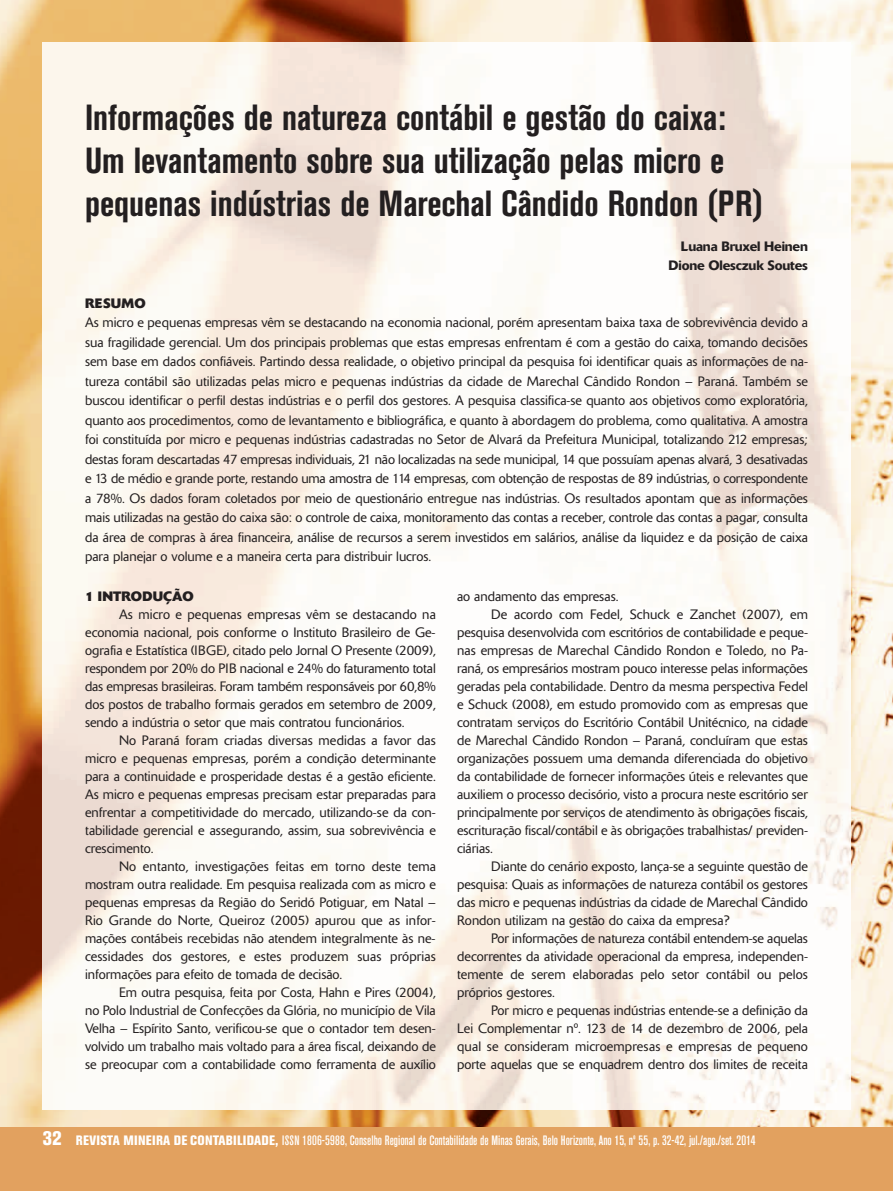
<style>
.page{position:relative;width:893px;height:1191px;background:#fff}
.page>*{position:absolute;margin:0;border:0;box-sizing:border-box;transform-origin:0 0}
.t1{font:700 condensed 36px/43.2px "Akzidenz Grotesk BE";color:#231f20}
.t2{font:300 13.5px/18px "Delta";color:#231f20;text-align:justify}
.t3{font:500 condensed 13.5px "Akzidenz Grotesk BE";color:#fff}
.t4{font:500 13.5px/19.5px "Delta";letter-spacing:-.01em;color:#231f20;text-align:right}
.t5{font:700 13.5px "Delta";letter-spacing:.01em;color:#231f20}
.s1{font-weight:800;font-size:19.5px}
.s2{font-weight:800}
</style>
<div class="page">
<img style="left:0;top:0;width:893px;height:1127px">
<div style="left:0;top:1127px;width:893px;height:64px;background:#e2a15f"></div>
<img style="left:43px;top:43px;width:807px;height:1066px">
<h1 class="t1" style="left:85px;top:99px;width:679px">Informações de natureza contábil e gestão do caixa:<br>Um levantamento sobre sua utilização pelas micro e pequenas indústrias de Marechal Cândido Rondon (PR)</h1>
<p class="t4" style="left:668px;top:238px;width:141px">Luana Bruxel Heinen<br>Dione Olesczuk Soutes</p>
<p class="t5" style="left:85px;top:298px;width:62px">RESUMO</p>
<p class="t2" style="left:85px;top:314px;width:724px;line-height:19.5px">As micro e pequenas empresas vêm se destacando na economia nacional, porém apresentam baixa taxa de sobrevivência devido a sua fragilidade gerencial. Um dos principais problemas que estas empresas enfrentam é com a gestão do caixa, tomando decisões sem base em dados confiáveis. Partindo dessa realidade, o objetivo principal da pesquisa foi identificar quais as informações de na&shy;tureza contábil são utilizadas pelas micro e pequenas indústrias da cidade de Marechal Cândido Rondon – Paraná. Também se buscou identificar o perfil destas indústrias e o perfil dos gestores. A pesquisa classifica-se quanto aos objetivos como exploratória, quanto aos procedimentos, como de levantamento e bibliográfica, e quanto à abordagem do problema, como qualitativa. A amostra foi constituída por micro e pequenas indústrias cadastradas no Setor de Alvará da Prefeitura Municipal, totalizando 212 empresas; destas foram descartadas 47 empresas individuais, 21 não localizadas na sede municipal, 14 que possuíam apenas alvará, 3 desativadas e 13 de médio e grande porte, restando uma amostra de 114 empresas, com obtenção de respostas de 89 indústrias, o correspondente a 78%. Os dados foram coletados por meio de questionário entregue nas indústrias. Os resultados apontam que as informações mais utilizadas na gestão do caixa são: o controle de caixa, monitoramento das contas a receber, controle das contas a pagar, consulta da área de compras à área financeira, análise de recursos a serem investidos em salários, análise da liquidez e da posição de caixa para planejar o volume e a maneira certa para distribuir lucros.</p>
<p class="t5" style="left:85px;top:591px;width:110px">1 INTRODUÇÃO</p>
<p class="t2" style="left:85px;top:607px;width:352px;text-indent:34px">As micro e pequenas empresas vêm se destacando na economia nacional, pois conforme o Instituto Brasileiro de Ge&shy;ografia e Estatística (IBGE), citado pelo Jornal O Presente (2009), respondem por 20% do PIB nacional e 24% do faturamento total das empresas brasileiras. Foram também responsáveis por 60,8% dos postos de trabalho formais gerados em setembro de 2009, sendo a indústria o setor que mais contratou funcionários.</p>
<p class="t2" style="left:85px;top:733px;width:352px;text-indent:34px">No Paraná foram criadas diversas medidas a favor das micro e pequenas empresas, porém a condição determinante para a continuidade e prosperidade destas é a gestão eficiente.<br>As micro e pequenas empresas precisam estar preparadas para enfrentar a competitividade do mercado, utilizando-se da con&shy;tabilidade gerencial e assegurando, assim, sua sobrevivência e crescimento.</p>
<p class="t2" style="left:85px;top:859px;width:352px;text-indent:34px">No entanto, investigações feitas em torno deste tema mostram outra realidade. Em pesquisa realizada com as micro e pequenas empresas da Região do Seridó Potiguar, em Natal – Rio Grande do Norte, Queiroz (2005) apurou que as infor&shy;mações contábeis recebidas não atendem integralmente às ne&shy;cessidades dos gestores, e estes produzem suas próprias informações para efeito de tomada de decisão.</p>
<p class="t2" style="left:85px;top:985px;width:352px;text-indent:34px">Em outra pesquisa, feita por Costa, Hahn e Pires (2004), no Polo Industrial de Confecções da Glória, no município de Vila Velha – Espírito Santo, verificou-se que o contador tem desen&shy;volvido um trabalho mais voltado para a área fiscal, deixando de se preocupar com a contabilidade como ferramenta de auxílio</p>
<p class="t2" style="left:457px;top:589px;width:163px">ao andamento das empresas.</p>
<p class="t2" style="left:491px;top:607px;width:318px">De acordo com Fedel, Schuck e Zanchet (2007), em</p>
<p class="t2" style="left:457px;top:625px;width:352px">pesquisa desenvolvida com escritórios de contabilidade e peque-</p>
<p class="t2" style="left:457px;top:643px;width:352px">nas empresas de Marechal Cândido Rondon e Toledo, no Pa-</p>
<p class="t2" style="left:457px;top:661px;width:352px">raná, os empresários mostram pouco interesse pelas informações</p>
<p class="t2" style="left:457px;top:679px;width:352px">geradas pela contabilidade. Dentro da mesma perspectiva Fedel</p>
<p class="t2" style="left:457px;top:697px;width:352px">e Schuck (2008), em estudo promovido com as empresas que</p>
<p class="t2" style="left:457px;top:715px;width:352px">contratam serviços do Escritório Contábil Unitécnico, na cidade</p>
<p class="t2" style="left:457px;top:733px;width:352px">de Marechal Cândido Rondon – Paraná, concluíram que estas</p>
<p class="t2" style="left:457px;top:751px;width:352px">organizações possuem uma demanda diferenciada do objetivo</p>
<p class="t2" style="left:457px;top:769px;width:352px">da contabilidade de fornecer informações úteis e relevantes que</p>
<p class="t2" style="left:457px;top:787px;width:352px">auxiliem o processo decisório, visto a procura neste escritório ser</p>
<p class="t2" style="left:457px;top:805px;width:352px">principalmente por serviços de atendimento às obrigações fiscais,</p>
<p class="t2" style="left:457px;top:823px;width:352px">escrituração fiscal/contábil e às obrigações trabalhistas/ previden-</p>
<p class="t2" style="left:457px;top:841px;width:37px">ciárias.</p>
<p class="t2" style="left:491px;top:859px;width:318px">Diante do cenário exposto, lança-se a seguinte questão de</p>
<p class="t2" style="left:457px;top:877px;width:352px">pesquisa: Quais as informações de natureza contábil os gestores</p>
<p class="t2" style="left:457px;top:895px;width:352px">das micro e pequenas indústrias da cidade de Marechal Cândido</p>
<p class="t2" style="left:457px;top:913px;width:274px">Rondon utilizam na gestão do caixa da empresa?</p>
<p class="t2" style="left:491px;top:931px;width:318px">Por informações de natureza contábil entendem-se aquelas</p>
<p class="t2" style="left:457px;top:949px;width:352px">decorrentes da atividade operacional da empresa, independen-</p>
<p class="t2" style="left:457px;top:967px;width:352px">temente de serem elaboradas pelo setor contábil ou pelos</p>
<p class="t2" style="left:457px;top:985px;width:99px">próprios gestores.</p>
<p class="t2" style="left:491px;top:1003px;width:318px">Por micro e pequenas indústrias entende-se a definição da</p>
<p class="t2" style="left:457px;top:1021px;width:352px">Lei Complementar nº. 123 de 14 de dezembro de 2006, pela</p>
<p class="t2" style="left:457px;top:1039px;width:352px">qual se consideram microempresas e empresas de pequeno</p>
<p class="t2" style="left:457px;top:1057px;width:352px">porte aquelas que se enquadrem dentro dos limites de receita</p>
<p class="t3" style="left:43px;top:1135px;width:715px"><span class="s1">32</span> <span class="s2">REVISTA MINEIRA DE CONTABILIDADE,</span> ISSN 1806-5988, Conselho Regional de Contabilidade de Minas Gerais, Belo Horizonte, Ano 15, nº 55, p. 32-42, jul./ago./set. 2014</p>
</div>
